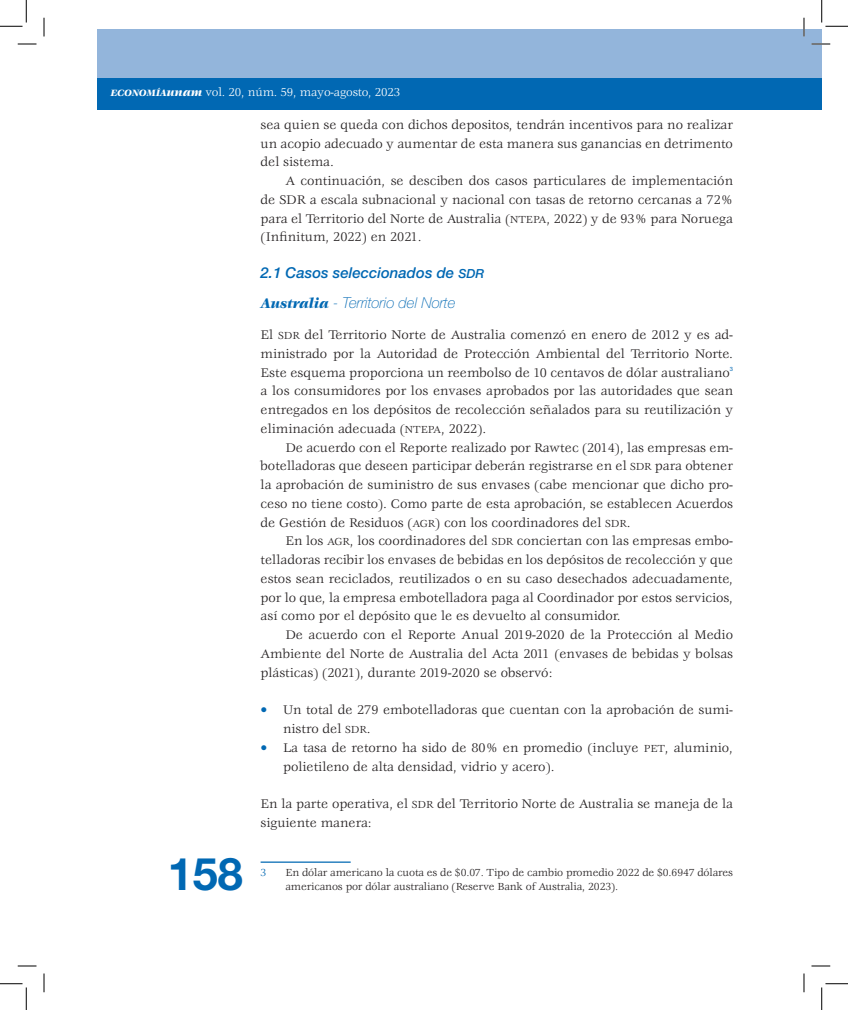
<style>
.page{position:relative;width:848px;height:1010px;background:#fff}
.page>*{position:absolute;margin:0;border:0;box-sizing:border-box;transform-origin:0 0}
.t1{font:700 45px "Helvetica Neue LT Std";color:#0168b3}
.SUBTITULOS_OK_-_Copi{font:italic 100 15px "Helvetica Neue LT Std";color:#0168b3}
.SUBTITULOS_OK_-_Copi-2{font:italic 500 15px "Helvetica Neue LT Std";color:#0168b3}
.TXT_02{font:13.75px/18.8px "Veljovic Std";color:#231f20;text-align:justify}
.TXT_01{font:13.75px/18.8px "Veljovic Std";color:#231f20;text-align:justify}
.t2{font:12.5px "Veljovic Std";letter-spacing:-.01em;color:#fff}
.PIE_PAG{font:11.25px/13.8px "Veljovic Std";letter-spacing:-.01em;color:#231f20}
.PIE_PAG-2{font:11.25px "Veljovic Std";color:#0168b3}
.TXT_01-2{font:5.88px "Helvetica Neue LT Std";color:#0168b3}
.s1{font-family:"Veljovic Std Black Italic SC800";font-size:10px}
.s2{font-weight:900;font-style:italic}
.s3{font-size:11.25px}
.s4{font-size:12.5px}
.s5{font-family:"Veljovic Std";font-weight:900}
.s6{color:#0168b3}
</style>
<div class="page">
<div style="left:97px;top:29px;width:724px;height:56px;background:#93b5db"></div>
<div style="left:97px;top:78px;width:724px;height:32px;background:#0168b3"></div>
<hr style="left:260px;top:861px;width:90px;height:1px;background:#0168b3">
<svg style="left:18px;top:43px;width:18px;height:2px"></svg>
<svg style="left:811px;top:43px;width:18px;height:2px"></svg>
<svg style="left:18px;top:965px;width:18px;height:1px"></svg>
<svg style="left:811px;top:965px;width:18px;height:1px"></svg>
<svg style="left:43px;top:18px;width:2px;height:18px"></svg>
<svg style="left:43px;top:973px;width:2px;height:18px"></svg>
<svg style="left:803px;top:18px;width:1px;height:18px"></svg>
<svg style="left:803px;top:973px;width:1px;height:18px"></svg>
<svg style="left:0;top:0;width:27px;height:27px"></svg>
<svg style="left:0;top:983px;width:27px;height:26px"></svg>
<svg style="left:821px;top:0;width:26px;height:27px"></svg>
<svg style="left:821px;top:983px;width:26px;height:26px"></svg>
<p class="t2" style="left:110px;top:85px;width:291px"><span class="s1">ECONOMÍA</span><span class="s2">unam</span> vol. 20, núm. 59, mayo-agosto, 2023</p>
<p class="TXT_02" style="left:260px;top:116px;width:474px">sea quien se queda con dichos depositos, tendrán incentivos para no realizar un acopio adecuado y aumentar de esta manera sus ganancias en detrimento del sistema.</p>
<p class="TXT_02" style="left:260px;top:172px;width:474px;text-indent:25px">A continuación, se desciben dos casos particulares de implementación de SDR a escala subnacional y nacional con tasas de retorno cercanas a 72% para el Territorio del Norte de Australia (<span class="s3">NTEPA</span>, 2022) y de 93% para Noruega (Infinitum, 2022) en 2021.</p>
<p class="SUBTITULOS_OK_-_Copi-2" style="left:260px;top:263px;width:225px">2.1 Casos seleccionados de <span class="s4">SDR</span></p>
<p class="SUBTITULOS_OK_-_Copi" style="left:260px;top:294px;width:196px"><span class="s5">Australia</span> - Territorio del Norte</p>
<p class="TXT_01" style="left:260px;top:326px;width:474px">El <span class="s3">SDR</span> del Territorio Norte de Australia comenzó en enero de 2012 y es ad&shy;ministrado por la Autoridad de Protección Ambiental del Territorio Norte.<br>Este esquema proporciona un reembolso de 10 centavos de dólar australiano</p>
<p class="TXT_01-2" style="left:729px;top:365px;width:5px">3</p>
<p class="TXT_01" style="left:260px;top:382px;width:474px">a los consumidores por los envases aprobados por las autoridades que sean entregados en los depósitos de recolección señalados para su reutilización y eliminación adecuada (<span class="s3">NTEPA</span>, 2022).</p>
<p class="TXT_02" style="left:260px;top:438px;width:474px;text-indent:25px">De acuerdo con el Reporte realizado por Rawtec (2014), las empresas em&shy;botelladoras que deseen participar deberán registrarse en el <span class="s3">SDR</span> para obtener la aprobación de suministro de sus envases (cabe mencionar que dicho pro&shy;ceso no tiene costo). Como parte de esta aprobación, se establecen Acuerdos de Gestión de Residuos (<span class="s3">AGR</span>) con los coordinadores del <span class="s3">SDR</span>.</p>
<p class="TXT_02" style="left:260px;top:532px;width:474px;text-indent:25px">En los <span class="s3">AGR</span>, los coordinadores del <span class="s3">SDR</span> conciertan con las empresas embo&shy;telladoras recibir los envases de bebidas en los depósitos de recolección y que estos sean reciclados, reutilizados o en su caso desechados adecuadamente, por lo que, la empresa embotelladora paga al Coordinador por estos servicios, así como por el depósito que le es devuelto al consumidor.</p>
<p class="TXT_02" style="left:260px;top:626px;width:474px;text-indent:25px">De acuerdo con el Reporte Anual 2019-2020 de la Protección al Medio Ambiente del Norte de Australia del Acta 2011 (envases de bebidas y bolsas plásticas) (2021), durante 2019-2020 se observó:</p>
<p class="TXT_02" style="left:283px;top:701px;width:451px;text-indent:-22px"><span class="s6">•</span> Un total de 279 embotelladoras que cuentan con la aprobación de sumi&shy;nistro del <span class="s3">SDR</span>.</p>
<p class="TXT_02" style="left:283px;top:738px;width:451px;text-indent:-22px"><span class="s6">•</span> La tasa de retorno ha sido de 80% en promedio (incluye <span class="s3">PET</span>, aluminio, polietileno de alta densidad, vidrio y acero).</p>
<p class="TXT_01" style="left:260px;top:794px;width:474px">En la parte operativa, el <span class="s3">SDR</span> del Territorio Norte de Australia se maneja de la siguiente manera:</p>
<p class="PIE_PAG-2" style="left:260px;top:866px;width:7px">3</p>
<p class="PIE_PAG" style="left:285px;top:865px;width:449px">En dólar americano la cuota es de $0.07. Tipo de cambio promedio 2022 de $0.6947 dólares americanos por dólar australiano (Reserve Bank of Australia, 2023).</p>
<h1 class="t1" style="left:168px;top:845px;width:77px">158</h1>
</div>
